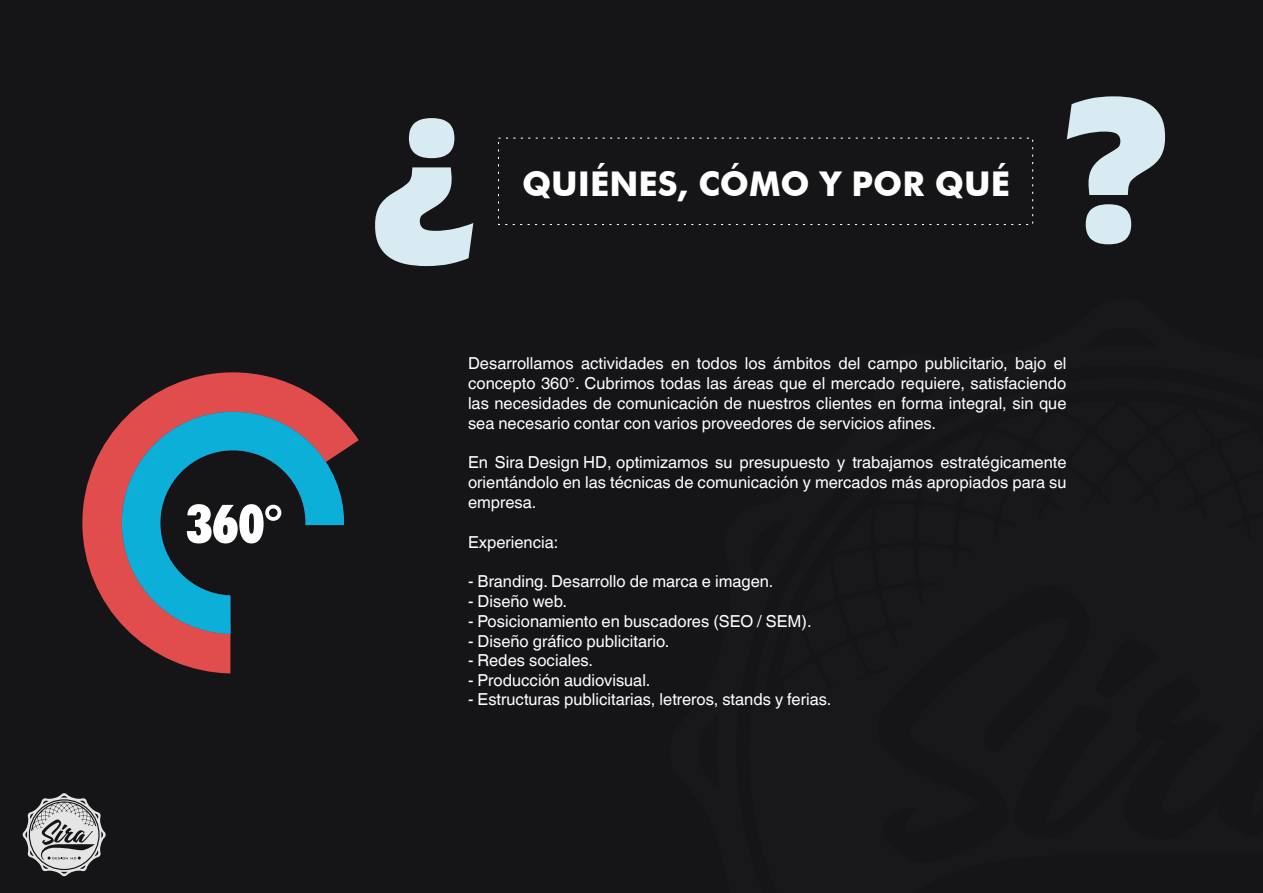
<style>
.page{position:relative;width:1263px;height:893px;background:#151518}
.page>*{position:absolute;margin:0;border:0;box-sizing:border-box;transform-origin:0 0}
.t1{font:900 condensed 53.1px "Futura BT";color:#fff}
.t2{font:700 34.05px "Futura BT";color:#fff}
.t3{font:16.5px/19.8px "Helvetica World";color:#fff;text-align:justify}
</style>
<div class="page">
<svg style="left:1067px;top:96px;width:98px;height:148px"></svg>
<svg style="left:375px;top:118px;width:98px;height:148px"></svg>
<svg style="left:82px;top:372px;width:277px;height:301px"></svg>
<svg style="left:122px;top:412px;width:222px;height:222px"></svg>
<svg style="left:23px;top:793px;width:83px;height:83px"></svg>
<h1 class="t1" style="left:186px;top:492px;width:97px">360°</h1>
<h2 class="t2" style="left:522px;top:164px;width:489px">QUIÉNES, CÓMO Y POR QUÉ</h2>
<p class="t3" style="left:468px;top:354px;width:600px">Desarrollamos actividades en todos los ámbitos del campo publicitario, bajo el concepto 360°. Cubrimos todas las áreas que el mercado requiere, satisfaciendo las necesidades de comunicación de nuestros clientes en forma integral, sin que sea necesario contar con varios proveedores de servicios afines.</p>
<p class="t3" style="left:468px;top:453px;width:600px">En Sira Design HD, optimizamos su presupuesto y trabajamos estratégicamente orientándolo en las técnicas de comunicación y mercados más apropiados para su empresa.</p>
<p class="t3" style="left:468px;top:532px;width:92px">Experiencia:</p>
<p class="t3" style="left:468px;top:571px;width:307px">- Branding. Desarrollo de marca e imagen.</p>
<p class="t3" style="left:468px;top:591px;width:100px">- Diseño web.</p>
<p class="t3" style="left:468px;top:611px;width:345px">- Posicionamiento en buscadores (SEO / SEM).</p>
<p class="t3" style="left:468px;top:631px;width:203px">- Diseño gráfico publicitario.</p>
<p class="t3" style="left:468px;top:651px;width:127px">- Redes sociales.</p>
<p class="t3" style="left:468px;top:670px;width:184px">- Producción audiovisual.</p>
<p class="t3" style="left:468px;top:689px;width:365px">- Estructuras publicitarias, letreros, stands y ferias.</p>
</div>
